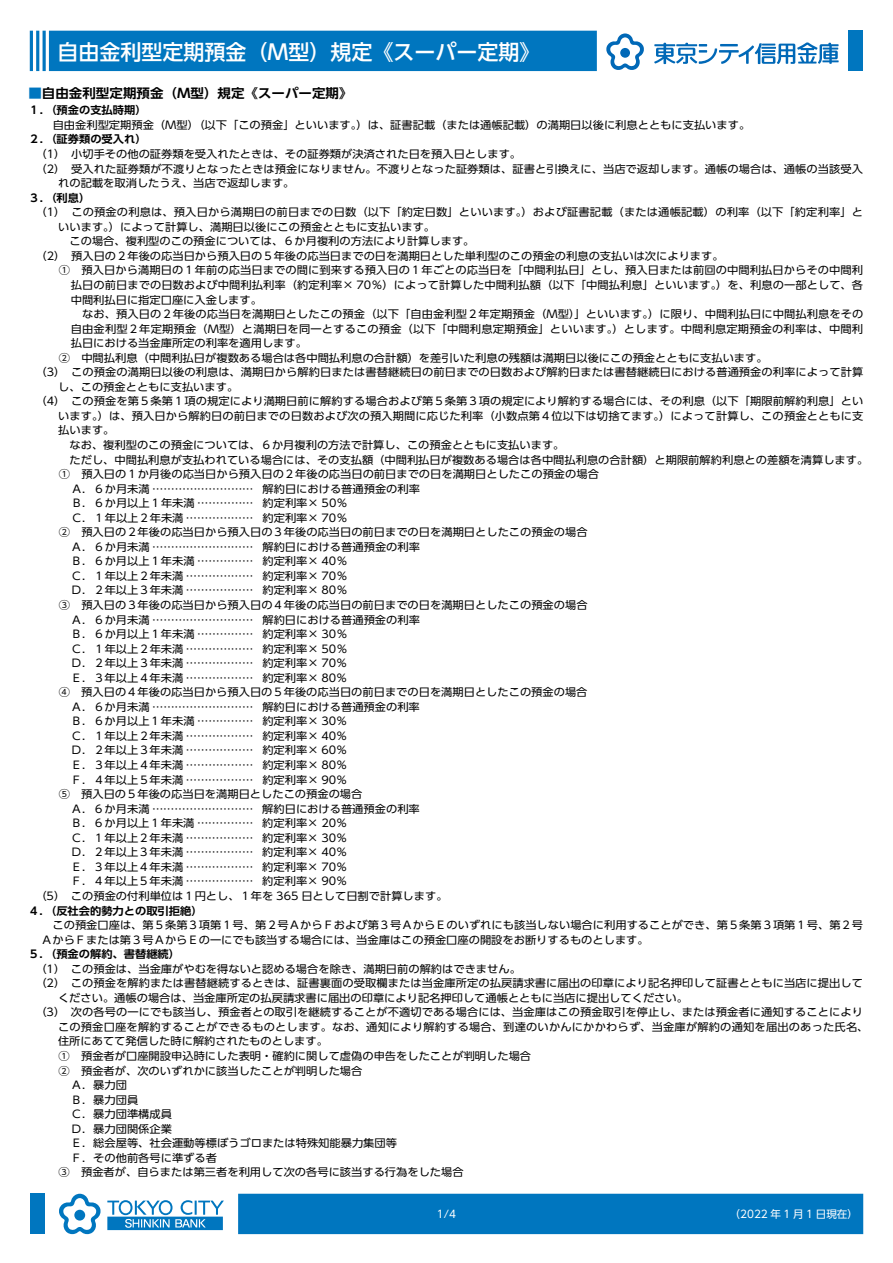
<style>
.page{position:relative;width:893px;height:1263px;background:#fff}
.page>*{position:absolute;margin:0;border:0;box-sizing:border-box;transform-origin:0 0}
.t1{font:500 21px "UD Shin Go Pr 6 N";color:#fff}
.t2{font:700 12.9px "UD Shin Go Pr 6 N De";color:#000;scale:1.05 1}
.t3{font:10.65px/14.5px "UD Shin Go Pr 6 N";color:#000;scale:1.05 1}
.t4{font:700 10.65px "UD Shin Go Pr 6 N De";color:#000;scale:1.05 1}
.t5{font:10.5px "UD Shin Go Pr 6 N";color:#fff}
.s1{color:#0076bf}
</style>
<div class="page">
<div style="left:238px;top:1194px;width:625px;height:40px;background:#0076bf"></div>
<div style="left:30px;top:1194px;width:15px;height:40px;background:#0076bf"></div>
<div style="left:49px;top:31px;width:548px;height:40px;background:#0076bf"></div>
<hr style="left:30px;top:31px;width:3px;height:40px;background:#0076bf">
<hr style="left:36px;top:31px;width:3px;height:40px;background:#0076bf">
<hr style="left:43px;top:31px;width:3px;height:40px;background:#0076bf">
<div style="left:848px;top:31px;width:15px;height:40px;background:#0076bf"></div>
<svg style="left:606px;top:33px;width:38px;height:37px"></svg>
<svg style="left:654px;top:42px;width:185px;height:22px"></svg>
<svg style="left:107px;top:1200px;width:117px;height:30px"></svg>
<svg style="left:59px;top:1194px;width:42px;height:40px"></svg>
<h1 class="t1" style="left:57px;top:35px;width:485px">自由金利型定期預金（Ｍ型）規定《スーパー定期《</h1>
<p class="t2" style="left:28px;top:82px;width:310px"><span class="s1">■</span>自由金利型定期預金（Ｍ型）規定《スーパー定期《</p>
<p class="t4" style="left:45px;top:102px;width:98px">（預金の支払時期(</p>
<p class="t4" style="left:28px;top:102px;width:23px">１．</p>
<p class="t4" style="left:28px;top:131px;width:23px">２．</p>
<p class="t3" style="left:53px;top:117px;width:666px">自由金利型定期預金（Ｍ型）（以下「この預金」といいます。）は、証書記載（または通帳記載）の満期日以後に利息とともに支払います。</p>
<p class="t4" style="left:45px;top:131px;width:98px">（証券類の受入れ(</p>
<p class="t3" style="left:36px;top:146px;width:464px">（1）　小切手その他の証券類を受入れたときは、その証券類が決済された日を預入日とします。</p>
<p class="t3" style="left:36px;top:161px;width:790px">（2）　受入れた証券類が不渡りとなったときは預金になりません。不渡りとなった証券類は、証書と引換えに、当店で返却します。通帳の場合は、通帳の当該受入</p>
<p class="t3" style="left:58px;top:175px;width:226px">れの記載を取消したうえ、当店で返却します。</p>
<p class="t4" style="left:45px;top:189px;width:44px">（利息(</p>
<p class="t4" style="left:28px;top:189px;width:23px">３．</p>
<p class="t3" style="left:36px;top:205px;width:790px">（1）　この預金の利息は、預入日から満期日の前日までの日数（以下「約定日数」といいます。）および証書記載（または通帳記載）の利率（以下「約定利率」と</p>
<p class="t3" style="left:58px;top:219px;width:360px">いいます。）によって計算し、満期日以後にこの預金とともに支払います。</p>
<p class="t3" style="left:58px;top:234px;width:398px">　この場合、複利型のこの預金については、６か月複利の方法により計算します。</p>
<p class="t3" style="left:36px;top:248px;width:657px">（2）　預入日の２年後の応当日から預入日の５年後の応当日までの日を満期日とした単利型のこの預金の利息の支払いは次によります。</p>
<p class="t3" style="left:59px;top:263px;width:767px">①　預入日から満期日の１年前の応当日までの間に到来する預入日の１年ごとの応当日を「中間利払日」とし、預入日または前回の中間利払日からその中間利</p>
<p class="t3" style="left:71px;top:277px;width:756px">払日の前日までの日数および中間利払利率（約定利率× 70％）によって計算した中間利払額（以下「中間払利息」といいます。）を、利息の一部として、各</p>
<p class="t3" style="left:71px;top:292px;width:184px">中間利払日に指定口座に入金します。</p>
<p class="t3" style="left:71px;top:306px;width:756px">　なお、預入日の２年後の応当日を満期日としたこの預金（以下「自由金利型２年定期預金（Ｍ型）」といいます。）に限り、中間利払日に中間払利息をその</p>
<p class="t3" style="left:71px;top:321px;width:756px">自由金利型２年定期預金（Ｍ型）と満期日を同一とするこの預金（以下「中間利息定期預金」といいます。）とします。中間利息定期預金の利率は、中間利</p>
<p class="t3" style="left:71px;top:335px;width:227px">払日における当金庫所定の利率を適用します。</p>
<p class="t3" style="left:59px;top:350px;width:677px">②　中間払利息（中間利払日が複数ある場合は各中間払利息の合計額）を差引いた利息の残額は満期日以後にこの預金とともに支払います。</p>
<p class="t3" style="left:36px;top:365px;width:790px">（3）　この預金の満期日以後の利息は、満期日から解約日または書替継続日の前日までの日数および解約日または書替継続日における普通預金の利率によって計算</p>
<p class="t3" style="left:58px;top:379px;width:173px">し、この預金とともに支払います。</p>
<p class="t3" style="left:36px;top:394px;width:790px">（4）　この預金を第５条第１項の規定により満期日前に解約する場合および第５条第３項の規定により解約する場合には、その利息（以下「期限前解約利息」とい</p>
<p class="t3" style="left:58px;top:408px;width:768px">います。）は、預入日から解約日の前日までの日数および次の預入期間に応じた利率（小数点第４位以下は切捨てます。）によって計算し、この預金とともに支</p>
<p class="t3" style="left:58px;top:423px;width:55px">払います。</p>
<p class="t3" style="left:58px;top:437px;width:484px">　なお、複利型のこの預金については、６か月複利の方法で計算し、この預金とともに支払います。</p>
<p class="t3" style="left:58px;top:452px;width:773px">　ただし、中間払利息が支払われている場合には、その支払額（中間利払日が複数ある場合は各中間払利息の合計額）と期限前解約利息との差額を清算します。</p>
<p class="t3" style="left:59px;top:466px;width:516px">①　預入日の１か月後の応当日から預入日の２年後の応当日の前日までの日を満期日としたこの預金の場合</p>
<p class="t3" style="left:262px;top:481px;width:152px">解約日における普通預金の利率</p>
<p class="t3" style="left:71px;top:481px;width:175px">Ａ．６か月未満 ………………………</p>
<p class="t3" style="left:71px;top:495px;width:175px">Ｂ．６か月以上１年未満 ……………</p>
<p class="t3" style="left:262px;top:495px;width:83px">約定利率× 50％</p>
<p class="t3" style="left:71px;top:510px;width:175px">Ｃ．１年以上２年未満 ………………</p>
<p class="t3" style="left:59px;top:525px;width:505px">②　預入日の２年後の応当日から預入日の３年後の応当日の前日までの日を満期日としたこの預金の場合</p>
<p class="t3" style="left:262px;top:539px;width:151px">解約日における普通預金の利率</p>
<p class="t3" style="left:262px;top:510px;width:83px">約定利率× 70％</p>
<p class="t3" style="left:71px;top:539px;width:175px">Ａ．６か月未満 ………………………</p>
<p class="t3" style="left:71px;top:554px;width:175px">Ｂ．６か月以上１年未満 ……………</p>
<p class="t3" style="left:71px;top:568px;width:175px">Ｃ．１年以上２年未満 ………………</p>
<p class="t3" style="left:262px;top:554px;width:83px">約定利率× 40％</p>
<p class="t3" style="left:262px;top:568px;width:83px">約定利率× 70％</p>
<p class="t3" style="left:71px;top:583px;width:175px">Ｄ．２年以上３年未満 ………………</p>
<p class="t3" style="left:59px;top:597px;width:505px">③　預入日の３年後の応当日から預入日の４年後の応当日の前日までの日を満期日としたこの預金の場合</p>
<p class="t3" style="left:262px;top:612px;width:151px">解約日における普通預金の利率</p>
<p class="t3" style="left:262px;top:583px;width:83px">約定利率× 80％</p>
<p class="t3" style="left:71px;top:612px;width:175px">Ａ．６か月未満 ………………………</p>
<p class="t3" style="left:71px;top:626px;width:175px">Ｂ．６か月以上１年未満 ……………</p>
<p class="t3" style="left:262px;top:626px;width:83px">約定利率× 30％</p>
<p class="t3" style="left:71px;top:641px;width:175px">Ｃ．１年以上２年未満 ………………</p>
<p class="t3" style="left:262px;top:641px;width:83px">約定利率× 50％</p>
<p class="t3" style="left:71px;top:655px;width:175px">Ｄ．２年以上３年未満 ………………</p>
<p class="t3" style="left:262px;top:655px;width:83px">約定利率× 70％</p>
<p class="t3" style="left:71px;top:670px;width:175px">Ｅ．３年以上４年未満 ………………</p>
<p class="t3" style="left:59px;top:685px;width:505px">④　預入日の４年後の応当日から預入日の５年後の応当日の前日までの日を満期日としたこの預金の場合</p>
<p class="t3" style="left:262px;top:699px;width:151px">解約日における普通預金の利率</p>
<p class="t3" style="left:262px;top:670px;width:83px">約定利率× 80％</p>
<p class="t3" style="left:71px;top:699px;width:175px">Ａ．６か月未満 ………………………</p>
<p class="t3" style="left:71px;top:714px;width:175px">Ｂ．６か月以上１年未満 ……………</p>
<p class="t3" style="left:262px;top:714px;width:83px">約定利率× 30％</p>
<p class="t3" style="left:71px;top:728px;width:175px">Ｃ．１年以上２年未満 ………………</p>
<p class="t3" style="left:262px;top:728px;width:83px">約定利率× 40％</p>
<p class="t3" style="left:71px;top:743px;width:175px">Ｄ．２年以上３年未満 ………………</p>
<p class="t3" style="left:262px;top:743px;width:83px">約定利率× 60％</p>
<p class="t3" style="left:71px;top:757px;width:175px">Ｅ．３年以上４年未満 ………………</p>
<p class="t3" style="left:262px;top:757px;width:83px">約定利率× 80％</p>
<p class="t3" style="left:71px;top:772px;width:175px">Ｆ．４年以上５年未満 ………………</p>
<p class="t3" style="left:59px;top:786px;width:291px">⑤　預入日の５年後の応当日を満期日としたこの預金の場合</p>
<p class="t3" style="left:262px;top:801px;width:151px">解約日における普通預金の利率</p>
<p class="t3" style="left:262px;top:772px;width:83px">約定利率× 90％</p>
<p class="t3" style="left:71px;top:801px;width:175px">Ａ．６か月未満 ………………………</p>
<p class="t3" style="left:71px;top:815px;width:175px">Ｂ．６か月以上１年未満 ……………</p>
<p class="t3" style="left:262px;top:815px;width:83px">約定利率× 20％</p>
<p class="t3" style="left:71px;top:830px;width:175px">Ｃ．１年以上２年未満 ………………</p>
<p class="t3" style="left:262px;top:830px;width:83px">約定利率× 30％</p>
<p class="t3" style="left:71px;top:845px;width:175px">Ｄ．２年以上３年未満 ………………</p>
<p class="t3" style="left:262px;top:845px;width:83px">約定利率× 40％</p>
<p class="t3" style="left:71px;top:859px;width:175px">Ｅ．３年以上４年未満 ………………</p>
<p class="t3" style="left:262px;top:859px;width:83px">約定利率× 70％</p>
<p class="t3" style="left:35px;top:874px;width:394px;text-indent:35px">Ｆ．４年以上５年未満 ………………<br>（5）　この預金の付利単位は１円とし、１年を 365 日として日割で計算します。</p>
<p class="t4" style="left:45px;top:902px;width:152px">（反社会的勢力との取引拒絶(</p>
<p class="t3" style="left:262px;top:874px;width:83px">約定利率× 90％</p>
<p class="t4" style="left:28px;top:902px;width:23px">４．</p>
<p class="t3" style="left:41px;top:917px;width:784px;text-indent:11px">この預金口座は、第５条第３項第１号、第２号ＡからＦおよび第３号ＡからＥのいずれにも該当しない場合に利用することができ、第５条第３項第１号、第２号<br>ＡからＦまたは第３号ＡからＥの一にでも該当する場合には、当金庫はこの預金口座の開設をお断りするものとします。</p>
<p class="t4" style="left:45px;top:945px;width:130px">（預金の解約、書替継続(</p>
<p class="t4" style="left:28px;top:945px;width:23px">５．</p>
<p class="t3" style="left:35px;top:961px;width:464px">（1）　この預金は、当金庫がやむを得ないと認める場合を除き、満期日前の解約はできません。</p>
<p class="t3" style="left:35px;top:975px;width:790px">（2）　この預金を解約または書替継続するときは、証書裏面の受取欄または当金庫所定の払戻請求書に届出の印章により記名押印して証書とともに当店に提出して</p>
<p class="t3" style="left:58px;top:990px;width:602px">ください。通帳の場合は、当金庫所定の払戻請求書に届出の印章により記名押印して通帳とともに当店に提出してください。</p>
<p class="t3" style="left:35px;top:1005px;width:790px">（3）　次の各号の一にでも該当し、預金者との取引を継続することが不適切である場合には、当金庫はこの預金取引を停止し、または預金者に通知することにより</p>
<p class="t3" style="left:58px;top:1019px;width:773px">この預金口座を解約することができるものとします。なお、通知により解約する場合、到達のいかんにかかわらず、当金庫が解約の通知を届出のあった氏名、</p>
<p class="t3" style="left:58px;top:1034px;width:259px">住所にあてて発信した時に解約されたものとします。</p>
<p class="t3" style="left:59px;top:1048px;width:451px">①　預金者が口座開設申込時にした表明・確約に関して虚偽の申告をしたことが判明した場合</p>
<p class="t3" style="left:59px;top:1063px;width:291px">②　預金者が、次のいずれかに該当したことが判明した場合</p>
<p class="t3" style="left:71px;top:1077px;width:55px">Ａ．暴力団</p>
<p class="t3" style="left:71px;top:1092px;width:66px">Ｂ．暴力団員</p>
<p class="t3" style="left:71px;top:1106px;width:98px">Ｃ．暴力団準構成員</p>
<p class="t3" style="left:71px;top:1121px;width:98px">Ｄ．暴力団関係企業</p>
<p class="t3" style="left:71px;top:1135px;width:312px">Ｅ．総会屋等、社会運動等標ぼうゴロまたは特殊知能暴力集団等</p>
<p class="t3" style="left:71px;top:1150px;width:141px">Ｆ．その他前各号に準ずる者</p>
<p class="t3" style="left:59px;top:1165px;width:387px">③　預金者が、自らまたは第三者を利用して次の各号に該当する行為をした場合</p>
<p class="t5" style="left:730px;top:1205px;width:130px">（2022 年 1 月 1 日現在(</p>
<p class="t5" style="left:437px;top:1205px;width:21px">1/4</p>
</div>
